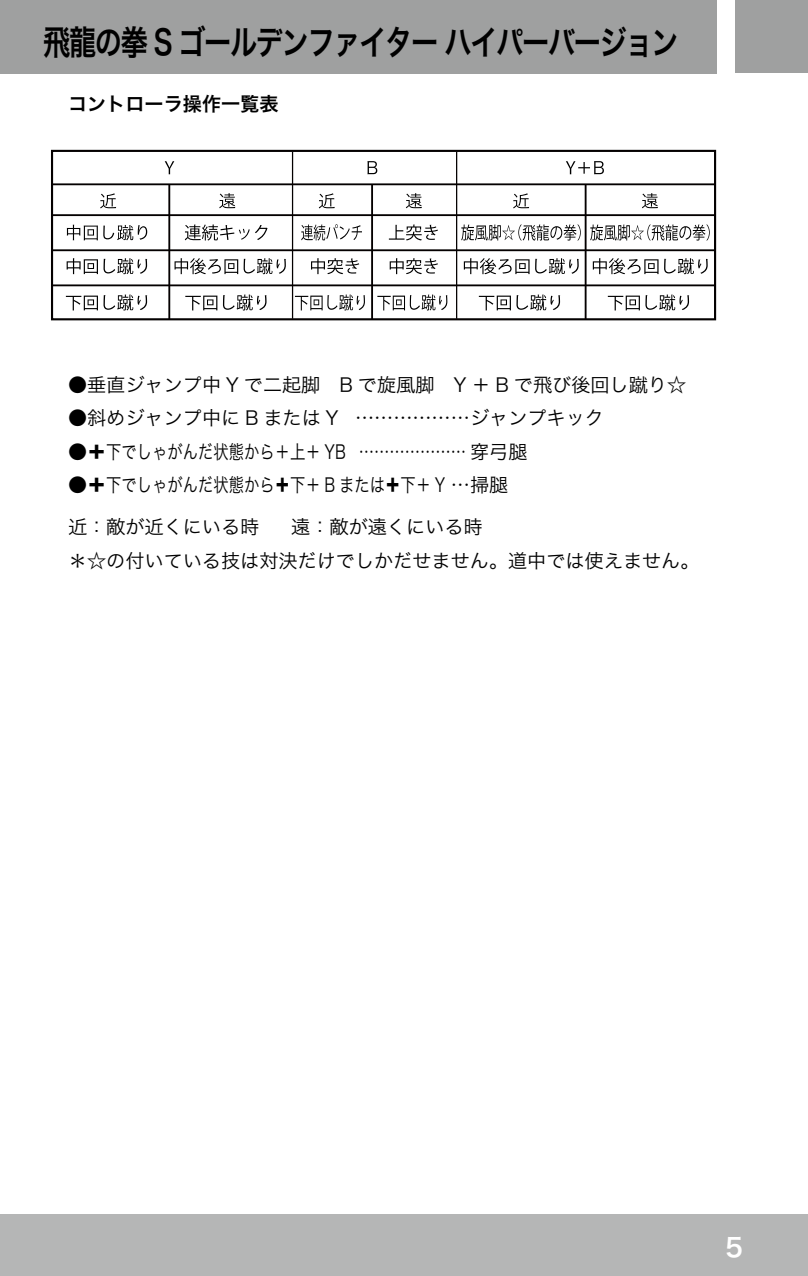
<style>
.page{position:relative;width:808px;height:1276px;background:#fff}
.page>*{position:absolute;margin:0;border:0;box-sizing:border-box;transform-origin:0 0}
.t1{font:33.9px "Hira Kaku Pro W6";letter-spacing:-.05em;color:#000;scale:.8 1}
.t2{font:25.5px "Hira Kaku Pro W6";color:#fff}
.t3{font:19.2px/33.6px "Hira Kaku Pro W3";color:#000;text-align:center}
.t4{font:19.2px/41.7px "Hira Kaku Pro W3";color:#000;scale:.8 1}
.t5{font:19.2px "Hira Kaku Pro W6";color:#000}
.s1{font-family:"Hira Kaku Std W8"}
</style>
<div class="page">
<div style="left:735px;top:0;width:73px;height:73px;background:#9fa0a0"></div>
<div style="left:0;top:1214px;width:808px;height:62px;background:#b5b6b6"></div>
<div style="left:0;top:0;width:716px;height:73px;background:#9fa0a0"></div>
<svg style="left:165px;top:161px;width:9px;height:13px"></svg>
<svg style="left:367px;top:161px;width:10px;height:13px"></svg>
<svg style="left:566px;top:161px;width:38px;height:13px"></svg>
<div style="left:51px;top:150px;width:665px;height:170px;border:2px solid #040000"></div>
<svg style="left:67px;top:225px;width:80px;height:15px"></svg>
<svg style="left:185px;top:224px;width:83px;height:16px"></svg>
<svg style="left:301px;top:224px;width:61px;height:16px"></svg>
<svg style="left:389px;top:224px;width:49px;height:16px"></svg>
<svg style="left:461px;top:224px;width:120px;height:16px"></svg>
<svg style="left:590px;top:224px;width:120px;height:16px"></svg>
<svg style="left:67px;top:258px;width:31px;height:16px"></svg>
<svg style="left:104px;top:258px;width:43px;height:16px"></svg>
<svg style="left:175px;top:258px;width:63px;height:16px"></svg>
<svg style="left:244px;top:258px;width:42px;height:16px"></svg>
<svg style="left:311px;top:258px;width:48px;height:16px"></svg>
<svg style="left:390px;top:258px;width:48px;height:16px"></svg>
<svg style="left:464px;top:258px;width:65px;height:16px"></svg>
<svg style="left:535px;top:258px;width:44px;height:16px"></svg>
<svg style="left:593px;top:258px;width:65px;height:16px"></svg>
<svg style="left:664px;top:258px;width:44px;height:16px"></svg>
<svg style="left:66px;top:296px;width:32px;height:14px"></svg>
<svg style="left:104px;top:294px;width:43px;height:16px"></svg>
<svg style="left:185px;top:296px;width:32px;height:14px"></svg>
<svg style="left:223px;top:294px;width:44px;height:16px"></svg>
<svg style="left:295px;top:294px;width:70px;height:16px"></svg>
<svg style="left:377px;top:294px;width:70px;height:16px"></svg>
<svg style="left:479px;top:294px;width:81px;height:16px"></svg>
<svg style="left:608px;top:294px;width:81px;height:16px"></svg>
<svg style="left:100px;top:193px;width:16px;height:15px"></svg>
<svg style="left:219px;top:193px;width:16px;height:15px"></svg>
<svg style="left:319px;top:193px;width:16px;height:15px"></svg>
<svg style="left:406px;top:193px;width:16px;height:15px"></svg>
<svg style="left:513px;top:193px;width:16px;height:15px"></svg>
<svg style="left:642px;top:193px;width:16px;height:15px"></svg>
<hr style="left:52px;top:183px;width:664px;height:2px;background:#040000">
<hr style="left:52px;top:214px;width:664px;height:2px;background:#040000">
<hr style="left:52px;top:249px;width:664px;height:2px;background:#040000">
<hr style="left:52px;top:284px;width:664px;height:2px;background:#040000">
<hr style="left:292px;top:152px;width:1px;height:167px;background:#040000">
<hr style="left:456px;top:152px;width:1px;height:167px;background:#040000">
<hr style="left:168px;top:184px;width:2px;height:135px;background:#040000">
<hr style="left:371px;top:184px;width:2px;height:135px;background:#040000">
<hr style="left:585px;top:184px;width:1px;height:135px;background:#040000">
<h1 class="t1" style="left:43px;top:12px;width:796px">飛龍の拳 S ゴールデンファイターハイパーバージョン</h1>
<p class="t5" style="left:68px;top:86px;width:250px">コントローラ操作一覧表　　</p>
<p class="t3" style="left:68px;top:366px;width:620px"><span class="s1">●</span>垂直ジャンプ中 Y で二起脚　B で旋風脚　Y ＋ B で飛び後回し蹴り☆</p>
<p class="t3" style="left:68px;top:400px;width:537px"><span class="s1">●</span>斜めジャンプ中に B または Y ………………ジャンプキック</p>
<p class="t4" style="left:68px;top:429px;width:576px"><span class="s1">●＋</span>下でしゃがんだ状態から＋上＋ YB ………………… 穿弓腿</p>
<p class="t4" style="left:68px;top:463px;width:552px"><span class="s1">●＋</span>下でしゃがんだ状態から<span class="s1">＋</span>下＋ B または<span class="s1">＋</span>下＋ Y …掃腿近：敵が近くにいる時</p>
<p class="t3" style="left:68px;top:509px;width:633px">遠：敵が遠くにいる時<br>＊☆の付いている技は対決だけでしかだせません。道中では使えません。</p>
<h2 class="t2" style="left:725px;top:1224px;width:20px">5</h2>
</div>
